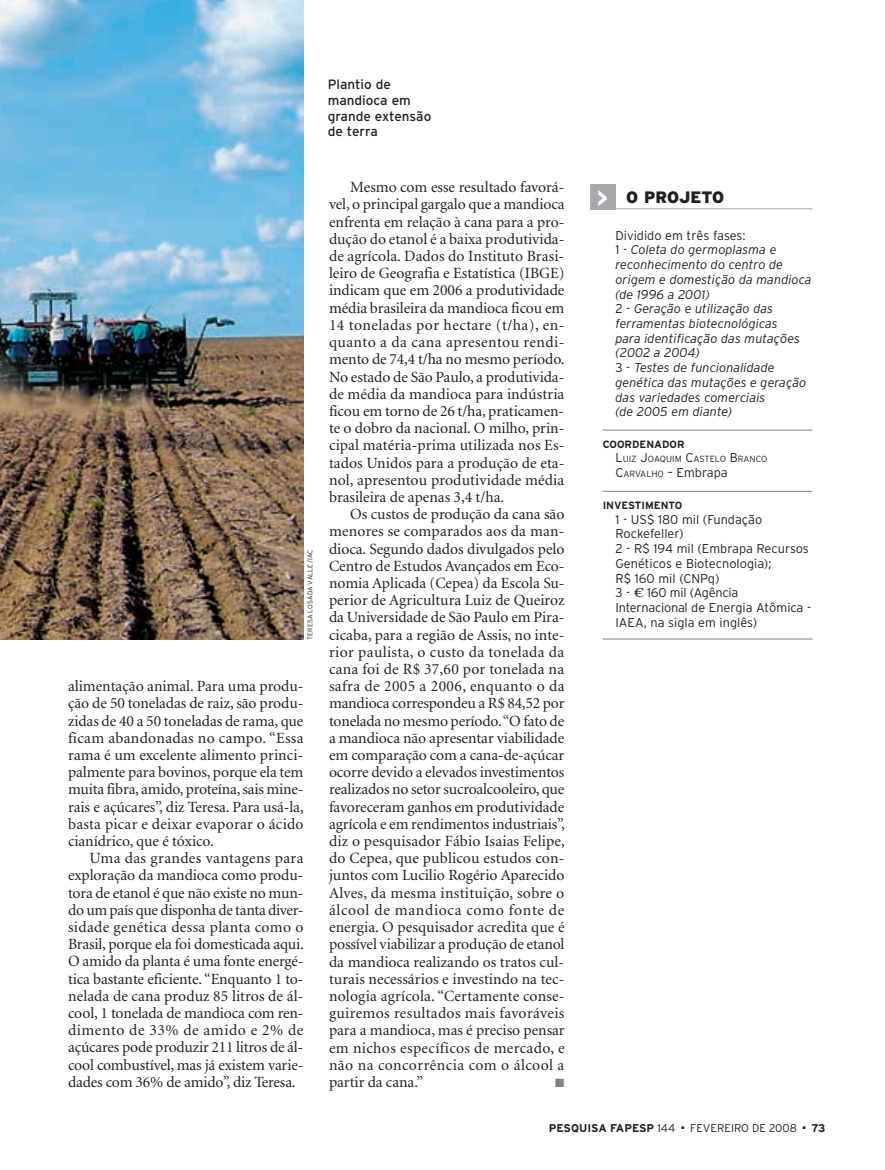
<style>
.page{position:relative;width:885px;height:1170px;background:#fff}
.page>*{position:absolute;margin:0;border:0;box-sizing:border-box;transform-origin:0 0}
.t1{font:900 16.5px "Interstate";color:#231f20}
.t2{font:15.6px/17.2px "Minion";color:#231f20;text-align:justify}
.t3{font:13.5px/15.8px "Interstate";color:#231f20}
.t4{font:italic 300 12.75px/14.7px "Interstate";color:#231f20}
.t5{font:300 12.75px/14.7px "Interstate";color:#231f20}
.t6{font:12px "Zapf Dingbats ITC";color:#808285}
.t7{font:700 11.25px "Interstate";color:#231f20}
.t8{font:300 11.25px "Interstate";color:#231f20}
.t9{font:700 10.5px "Interstate";color:#231f20}
.t10{font:300 8.85px "Interstate";color:#231f20}
.t11{font:300 6.75px "Interstate";letter-spacing:.02em;color:#231f20}
.s1{font-weight:700;font-size:25.5px;color:#fff}
.s2{font-style:normal}
.s3{font-size:12.75px}
.s4{font-size:8.85px}
.s5{font-family:"Times";font-weight:400;font-size:13.5px}
.s6{font-weight:300}
</style>
<div class="page">
<hr style="left:602px;top:429px;width:210px;height:1px;background:#808285">
<hr style="left:602px;top:491px;width:210px;height:1px;background:#808285">
<hr style="left:602px;top:638px;width:210px;height:1px;background:#808285">
<div style="left:590px;top:184px;width:25px;height:25px;background:#a8a9ad"></div>
<hr style="left:590px;top:208px;width:222px;height:1px;background:#a8a9ad">
<img style="left:0;top:0;width:303px;height:639px">
<p class="t3" style="left:328px;top:77px;width:105px">Plantio de mandioca em grande extensão de terra</p>
<p class="t11" style="left:308px;top:640px;width:92px;rotate:-90deg">TERESA LOSADA VALLE/IAC</p>
<p class="t2" style="left:68px;top:678px;width:237px">alimentação animal. Para uma produ&shy;ção de 50 toneladas de raiz, são produ&shy;zidas de 40 a 50 toneladas de rama, que ficam abandonadas no campo. “Essa rama é um excelente alimento princi&shy;palmente para bovinos, porque ela tem muita fibra, amido, proteína, sais mine&shy;rais e açúcares”, diz Teresa. Para usá-la, basta picar e deixar evaporar o ácido cianídrico, que é tóxico.</p>
<p class="t2" style="left:68px;top:850px;width:237px;text-indent:21px">Uma das grandes vantagens para exploração da mandioca como produ&shy;tora de etanol é que não existe no mun&shy;do um país que disponha de tanta diver&shy;sidade genética dessa planta como o Brasil, porque ela foi domesticada aqui.<br>O amido da planta é uma fonte energé&shy;tica bastante eficiente. “Enquanto 1 to&shy;nelada de cana produz 85 litros de ál&shy;cool, 1 tonelada de mandioca com ren&shy;dimento de 33% de amido e 2% de açúcares pode produzir 211 litros de ál&shy;cool combustível, mas já existem varie&shy;dades com 36% de amido”, diz Teresa.</p>
<p class="t2" style="left:329px;top:179px;width:237px;text-indent:21px">Mesmo com esse resultado favorá&shy;vel, o principal gargalo que a mandioca enfrenta em relação à cana para a pro&shy;dução do etanol é a baixa produtivida&shy;de agrícola. Dados do Instituto Brasi&shy;leiro de Geografia e Estatística (IBGE) indicam que em 2006 a produtividade média brasileira da mandioca ficou em 14 toneladas por hectare (t/ha), en&shy;quanto a da cana apresentou rendi&shy;mento de 74,4 t/ha no mesmo período.<br>No estado de São Paulo, a produtivida&shy;de média da mandioca para indústria ficou em torno de 26 t/ha, praticamen&shy;te o dobro da nacional. O milho, prin&shy;cipal matéria-prima utilizada nos Es&shy;tados Unidos para a produção de eta&shy;nol, apresentou produtividade média brasileira de apenas 3,4 t/ha.</p>
<p class="t2" style="left:329px;top:506px;width:237px;text-indent:21px">Os custos de produção da cana são menores se comparados aos da man&shy;dioca. Segundo dados divulgados pelo Centro de Estudos Avançados em Eco&shy;nomia Aplicada (Cepea) da Escola Su&shy;perior de Agricultura Luiz de Queiroz da Universidade de São Paulo em Pira&shy;cicaba, para a região de Assis, no inte&shy;rior paulista, o custo da tonelada da cana foi de R$ 37,60 por tonelada na safra de 2005 a 2006, enquanto o da mandioca correspondeu a R$ 84,52 por tonelada no mesmo período. “O fato de a mandioca não apresentar viabilidade em comparação com a cana-de-açúcar ocorre devido a elevados investimentos realizados no setor sucroalcooleiro, que favoreceram ganhos em produtividade agrícola e em rendimentos industriais”, diz o pesquisador Fábio Isaias Felipe, do Cepea, que publicou estudos con&shy;juntos com Lucilio Rogério Aparecido Alves, da mesma instituição, sobre o álcool de mandioca como fonte de energia. O pesquisador acredita que é possível viabilizar a produção de etanol da mandioca realizando os tratos cul&shy;turais necessários e investindo na tec&shy;nologia agrícola. “Certamente conse&shy;guiremos resultados mais favoráveis para a mandioca, mas é preciso pensar em nichos específicos de mercado, e não na concorrência com o álcool a partir da cana.”</p>
<p class="t6" style="left:555px;top:1077px;width:11px">■</p>
<p class="t1" style="left:596px;top:191px;width:129px"><span class="s1">&gt;</span> O PROJETO</p>
<p class="t4" style="left:615px;top:229px;width:198px"><span class="s2">Dividido em três fases:<br>1 -</span> Coleta do germoplasma e reconhecimento do centro de origem e domestição da mandioca (de 1996 a 2001)<br><span class="s2">2 -</span> Geração e utilização das ferramentas biotecnológicas<br>para identificação das mutações (2002 a 2004)<br><span class="s2">3 -</span> Testes de funcionalidade genética das mutações e geração das variedades comerciais<br>(de 2005 em diante)</p>
<p class="t9" style="left:602px;top:440px;width:83px">CO OR DE NA DOR</p>
<p class="t10" style="left:615px;top:456px;width:153px"><span class="s3">L</span>UIZ <span class="s3">J</span>OAQUIM <span class="s3">C</span>ASTELO <span class="s3">B</span>RANCO</p>
<p class="t5" style="left:615px;top:466px;width:114px">C<span class="s4">ARVALHO</span> – Embrapa</p>
<p class="t9" style="left:602px;top:501px;width:81px">INVESTIMENTO</p>
<p class="t5" style="left:615px;top:513px;width:197px">1 - US$ 180 mil (Fundação<br>Rockefeller)<br>2 - R$ 194 mil (Embrapa Recursos<br>Genéticos e Biotecnologia);<br>R$ 160 mil (CNPq)<br>3 - <span class="s5">€</span> 160 mil (Agência<br>Internacional de Energia Atômica -<br>IAEA, na sigla em inglês)</p>
<p class="t7" style="left:548px;top:1123px;width:128px">PESQUISA FAPESP <span class="s6">144</span></p>
<p class="t8" style="left:681px;top:1123px;width:117px">■ FEVEREIRO DE 2008</p>
<p class="t7" style="left:802px;top:1123px;width:24px">■ 73</p>
</div>
